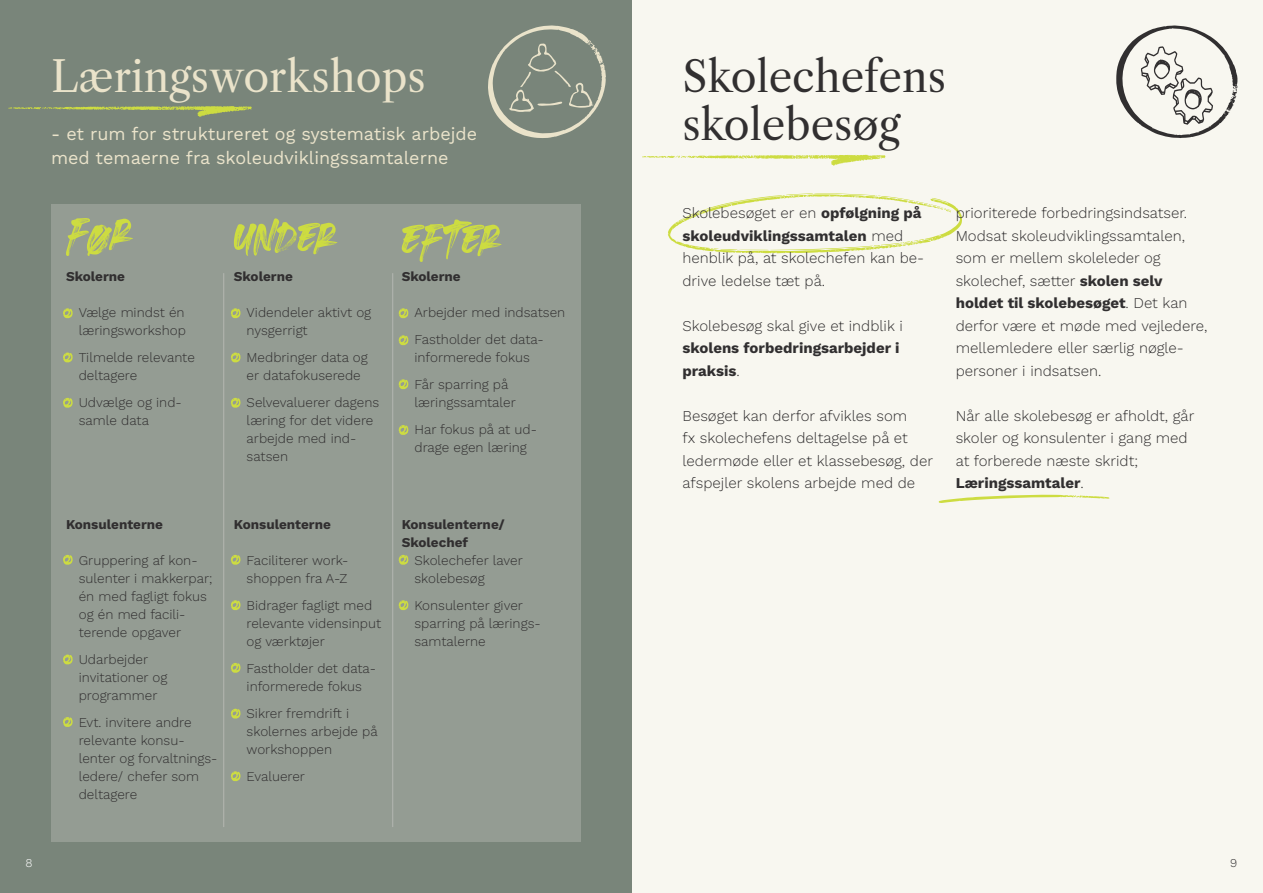
<style>
.page{position:relative;width:1263px;height:893px;background:#fff}
.page>*{position:absolute;margin:0;border:0;box-sizing:border-box;transform-origin:0 0}
.t1{font:42px "Libre Caslon Text";color:#312f30}
.t2{font:42px "Libre Caslon Text";color:#eae3ca}
.t3{font:18px "Work Sans";color:#eae3ca}
.t4{font:300 15px/22.5px "Work Sans";color:#312f30}
.t5{font:700 15px/22.5px "Work Sans";color:#312f30}
.t6{font:300 13.5px "Work Sans";color:#312f30}
.t7{font:700 13.5px "Work Sans";color:#312f30}
.t8{font:300 12px "Work Sans";color:#fff}
.t9{font:300 12px "Work Sans";color:#312f30}
.s1{font-weight:700}
.s2{font-weight:300}
</style>
<div class="page">
<div style="left:631px;top:0;width:632px;height:893px;background:#f8f7f0"></div>
<div style="left:0;top:0;width:631px;height:893px;background:#79857a"></div>
<svg style="left:488px;top:25px;width:118px;height:113px"></svg>
<div style="left:51px;top:204px;width:529px;height:638px;background:#949c93"></div>
<svg style="left:234px;top:218px;width:103px;height:38px"></svg>
<svg style="left:402px;top:219px;width:100px;height:43px"></svg>
<svg style="left:66px;top:218px;width:67px;height:38px"></svg>
<svg style="left:63px;top:308px;width:10px;height:10px"></svg>
<svg style="left:63px;top:555px;width:10px;height:10px"></svg>
<svg style="left:231px;top:555px;width:9px;height:10px"></svg>
<svg style="left:399px;top:555px;width:9px;height:10px"></svg>
<svg style="left:399px;top:600px;width:9px;height:10px"></svg>
<svg style="left:231px;top:600px;width:9px;height:10px"></svg>
<svg style="left:231px;top:663px;width:9px;height:10px"></svg>
<svg style="left:231px;top:709px;width:9px;height:9px"></svg>
<svg style="left:231px;top:771px;width:9px;height:10px"></svg>
<svg style="left:63px;top:654px;width:10px;height:10px"></svg>
<svg style="left:63px;top:717px;width:10px;height:10px"></svg>
<svg style="left:231px;top:308px;width:9px;height:10px"></svg>
<svg style="left:399px;top:308px;width:9px;height:10px"></svg>
<svg style="left:63px;top:352px;width:10px;height:10px"></svg>
<svg style="left:231px;top:352px;width:9px;height:10px"></svg>
<svg style="left:399px;top:335px;width:9px;height:10px"></svg>
<svg style="left:63px;top:398px;width:10px;height:10px"></svg>
<svg style="left:231px;top:398px;width:9px;height:10px"></svg>
<svg style="left:399px;top:379px;width:9px;height:10px"></svg>
<svg style="left:399px;top:425px;width:9px;height:10px"></svg>
<svg style="left:668px;top:193px;width:294px;height:60px"></svg>
<svg style="left:938px;top:495px;width:171px;height:8px"></svg>
<svg style="left:8px;top:106px;width:244px;height:11px"></svg>
<svg style="left:642px;top:155px;width:243px;height:11px"></svg>
<svg style="left:1116px;top:25px;width:122px;height:113px"></svg>
<hr style="left:223px;top:273px;width:1px;height:554px;background:#b4b7b1">
<hr style="left:392px;top:273px;width:1px;height:554px;background:#b4b7b1">
<p class="t2" style="left:51px;top:51px;width:376px">Læringsworkshops</p>
<p class="t3" style="left:51px;top:120px;width:428px">- et rum for struktureret og systematisk arbejde</p>
<p class="t3" style="left:51px;top:144px;width:399px">med temaerne fra skoleudviklingssamtalerne</p>
<p class="t7" style="left:66px;top:266px;width:61px">Skolerne</p>
<p class="t6" style="left:79px;top:302px;width:107px">Vælge mindst én</p>
<p class="t6" style="left:79px;top:320px;width:109px">læringsworkshop</p>
<p class="t6" style="left:79px;top:347px;width:118px">Tilmelde relevante</p>
<p class="t6" style="left:79px;top:365px;width:60px">deltagere</p>
<p class="t6" style="left:79px;top:392px;width:105px">Udvælge og ind-</p>
<p class="t6" style="left:79px;top:410px;width:72px">samle data</p>
<p class="t7" style="left:234px;top:266px;width:61px">Skolerne</p>
<p class="t6" style="left:247px;top:302px;width:126px">Videndeler aktivt og</p>
<p class="t6" style="left:247px;top:320px;width:63px">nysgerrigt</p>
<p class="t6" style="left:247px;top:347px;width:123px">Medbringer data og</p>
<p class="t6" style="left:247px;top:365px;width:116px">er datafokuserede</p>
<p class="t6" style="left:247px;top:392px;width:134px">Selvevaluerer dagens</p>
<p class="t6" style="left:247px;top:410px;width:128px">læring for det videre</p>
<p class="t6" style="left:247px;top:428px;width:111px">arbejde med ind-</p>
<p class="t6" style="left:247px;top:446px;width:43px">satsen</p>
<p class="t7" style="left:402px;top:266px;width:61px">Skolerne</p>
<p class="t6" style="left:414px;top:302px;width:152px">Arbejder med indsatsen</p>
<p class="t6" style="left:414px;top:329px;width:131px">Fastholder det data-</p>
<p class="t6" style="left:414px;top:347px;width:117px">informerede fokus</p>
<p class="t6" style="left:414px;top:374px;width:95px">Får sparring på</p>
<p class="t6" style="left:414px;top:392px;width:103px">læringssamtaler</p>
<p class="t6" style="left:414px;top:419px;width:124px">Har fokus på at ud-</p>
<p class="t6" style="left:414px;top:437px;width:114px">drage egen læring</p>
<p class="t7" style="left:66px;top:514px;width:99px">Konsulenterne</p>
<p class="t6" style="left:79px;top:550px;width:120px">Gruppering af kon-</p>
<p class="t6" style="left:79px;top:568px;width:135px">sulenter i makkerpar;</p>
<p class="t6" style="left:79px;top:586px;width:130px">én med fagligt fokus</p>
<p class="t6" style="left:79px;top:604px;width:108px">og én med facili-</p>
<p class="t6" style="left:79px;top:622px;width:104px">terende opgaver</p>
<p class="t6" style="left:79px;top:649px;width:71px">Udarbejder</p>
<p class="t6" style="left:79px;top:667px;width:90px">invitationer og</p>
<p class="t6" style="left:79px;top:685px;width:80px">programmer</p>
<p class="t6" style="left:79px;top:712px;width:114px">Evt. invitere andre</p>
<p class="t6" style="left:79px;top:730px;width:107px">relevante konsu-</p>
<p class="t6" style="left:79px;top:748px;width:140px">lenter og forvaltnings-</p>
<p class="t6" style="left:79px;top:766px;width:122px">ledere/ chefer som</p>
<p class="t6" style="left:79px;top:784px;width:60px">deltagere</p>
<p class="t7" style="left:234px;top:514px;width:99px">Konsulenterne</p>
<p class="t6" style="left:247px;top:550px;width:103px">Faciliterer work-</p>
<p class="t6" style="left:247px;top:568px;width:102px">shoppen fra A-Z</p>
<p class="t6" style="left:247px;top:595px;width:127px">Bidrager fagligt med</p>
<p class="t6" style="left:247px;top:613px;width:136px">relevante vidensinput</p>
<p class="t6" style="left:247px;top:631px;width:80px">og værktøjer</p>
<p class="t6" style="left:247px;top:658px;width:131px">Fastholder det data-</p>
<p class="t6" style="left:247px;top:676px;width:117px">informerede fokus</p>
<p class="t6" style="left:247px;top:703px;width:104px">Sikrer fremdrift i</p>
<p class="t6" style="left:247px;top:721px;width:133px">skolernes arbejde på</p>
<p class="t6" style="left:247px;top:739px;width:87px">workshoppen</p>
<p class="t6" style="left:247px;top:766px;width:60px">Evaluerer</p>
<p class="t7" style="left:402px;top:514px;width:105px">Konsulenterne/</p>
<p class="t7" style="left:402px;top:532px;width:68px">Skolechef</p>
<p class="t6" style="left:414px;top:550px;width:110px">Skolechefer laver</p>
<p class="t6" style="left:414px;top:568px;width:72px">skolebesøg</p>
<p class="t6" style="left:414px;top:595px;width:110px">Konsulenter giver</p>
<p class="t6" style="left:414px;top:613px;width:128px">sparring på lærings-</p>
<p class="t6" style="left:414px;top:631px;width:73px">samtalerne</p>
<p class="t1" style="left:682px;top:51px;width:265px">Skolechefens</p>
<p class="t1" style="left:682px;top:99px;width:220px">skolebesøg</p>
<p class="t4" style="left:682px;top:201px;width:243px">Skolebesøget er en <span class="s1">opfølgning på skoleudviklingssamtalen</span> med henblik på, at skolechefen kan be&shy;drive ledelse tæt på.</p>
<p class="t5" style="left:682px;top:314px;width:222px"><span class="s2">Skolebesøg skal give et indblik i </span>skolens forbedringsarbejder i praksis<span class="s2">.</span></p>
<p class="t4" style="left:682px;top:404px;width:252px">Besøget kan derfor afvikles som<br>fx skolechefens deltagelse på et ledermøde eller et klassebesøg, der afspejler skolens arbejde med de</p>
<p class="t4" style="left:956px;top:201px;width:233px">prioriterede forbedringsindsatser.</p>
<p class="t4" style="left:956px;top:224px;width:231px">Modsat skoleudviklingssamtalen, som er mellem skoleleder og skolechef, sætter <span class="s1">skolen selv</span></p>
<p class="t4" style="left:956px;top:291px;width:253px"><span class="s1">holdet til skolebesøget</span>. Det kan derfor være et møde med vejledere, mellemledere eller særlig nøgle-</p>
<p class="t4" style="left:956px;top:359px;width:147px">personer i indsatsen.</p>
<p class="t4" style="left:956px;top:404px;width:240px">Når alle skolebesøg er afholdt, går skoler og konsulenter i gang med</p>
<p class="t4" style="left:956px;top:449px;width:184px">at forberede næste skridt;</p>
<p class="t5" style="left:956px;top:471px;width:130px">Læringssamtaler<span class="s2">.</span></p>
<p class="t8" style="left:26px;top:854px;width:9px">8</p>
<p class="t9" style="left:1230px;top:854px;width:9px">9</p>
</div>
